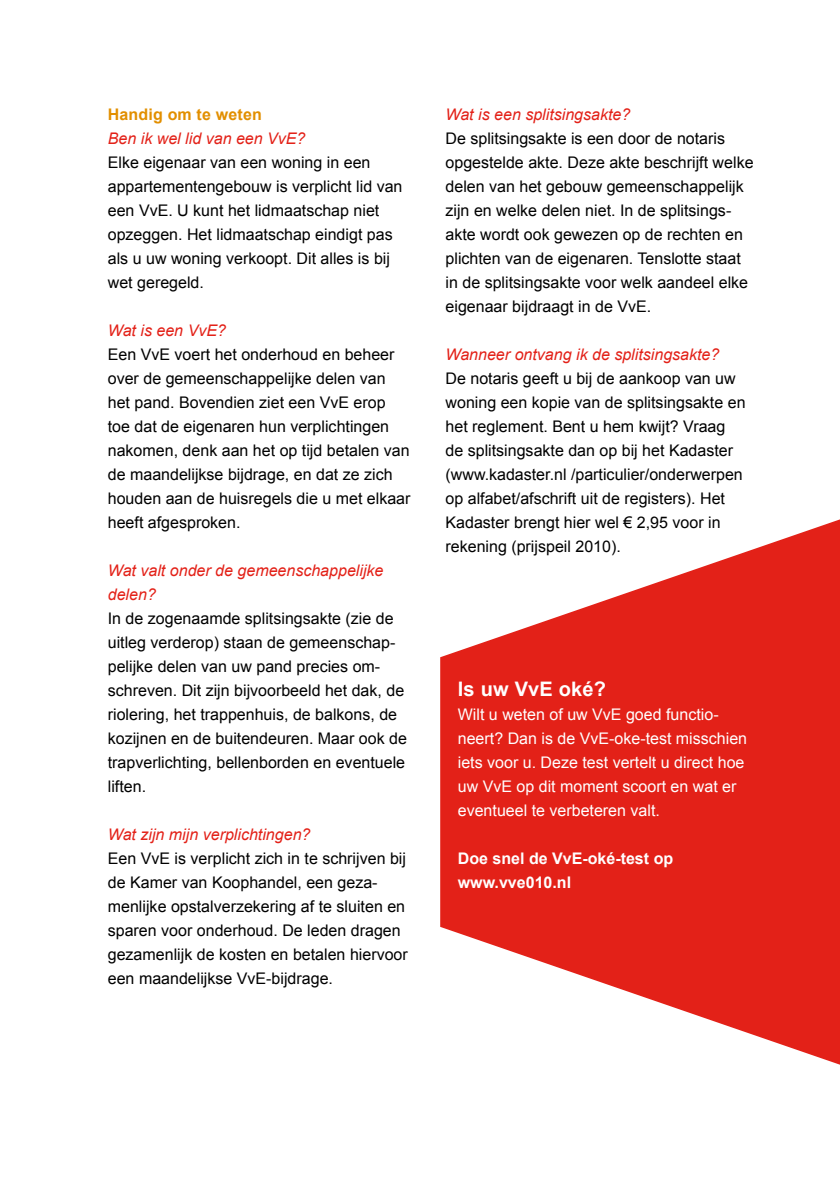
<style>
.page{position:relative;width:840px;height:1191px;background:#fff}
.page>*{position:absolute;margin:0;border:0;box-sizing:border-box;transform-origin:0 0}
.t1{font:700 20px "Arial";letter-spacing:.01em;color:#fff}
.t2{font:16px/24px "Arial";color:#000}
.t3{font:italic 16px/24px "Arial";color:#e32118}
.t4{font:16px/24px "Arial";color:#fff}
.t5{font:700 16px/24px "Arial";color:#fff}
.t6{font:700 16px "Arial";letter-spacing:.01em;color:#e28f00}
</style>
<div class="page">
<svg style="left:440px;top:519px;width:399px;height:546px;fill:#e32118"></svg>
<p class="t6" style="left:108px;top:105px;width:155px">Handig om te weten</p>
<p class="t3" style="left:108px;top:126px;width:199px">Ben ik wel lid van een VvE?</p>
<p class="t2" style="left:108px;top:150px;width:296px">Elke eigenaar van een woning in een appartementengebouw is verplicht lid van een VvE. U kunt het lidmaatschap niet opzeggen. Het lidmaatschap eindigt pas als u uw woning verkoopt. Dit alles is bij wet geregeld.</p>
<p class="t3" style="left:108px;top:318px;width:119px">Wat is een VvE?</p>
<p class="t2" style="left:108px;top:342px;width:304px">Een VvE voert het onderhoud en beheer over de gemeenschappelijke delen van het pand. Bovendien ziet een VvE erop toe dat de eigenaren hun verplichtingen nakomen, denk aan het op tijd betalen van de maandelijkse bijdrage, en dat ze zich houden aan de huisregels die u met elkaar heeft afgesproken.</p>
<p class="t3" style="left:108px;top:558px;width:277px">Wat valt onder de gemeenschappelijke delen?</p>
<p class="t2" style="left:108px;top:606px;width:300px">In de zogenaamde splitsingsakte (zie de uitleg verderop) staan de gemeenschap&shy;pelijke delen van uw pand precies om&shy;schreven. Dit zijn bijvoorbeeld het dak, de riolering, het trappenhuis, de balkons, de kozijnen en de buitendeuren. Maar ook de trapverlichting, bellenborden en eventuele liften.</p>
<p class="t3" style="left:108px;top:822px;width:204px">Wat zijn mijn verplichtingen?</p>
<p class="t2" style="left:108px;top:846px;width:301px">Een VvE is verplicht zich in te schrijven bij de Kamer van Koophandel, een geza&shy;menlijke opstalverzekering af te sluiten en sparen voor onderhoud. De leden dragen gezamenlijk de kosten en betalen hiervoor een maandelijkse VvE-bijdrage.</p>
<p class="t3" style="left:445px;top:102px;width:186px">Wat is een splitsingsakte?</p>
<p class="t2" style="left:445px;top:126px;width:309px">De splitsingsakte is een door de notaris opgestelde akte. Deze akte beschrijft welke delen van het gebouw gemeenschappelijk zijn en welke delen niet. In de splitsings&shy;akte wordt ook gewezen op de rechten en plichten van de eigenaren. Tenslotte staat in de splitsingsakte voor welk aandeel elke eigenaar bijdraagt in de VvE.</p>
<p class="t3" style="left:445px;top:342px;width:275px">Wanneer ontvang ik de splitsingsakte?</p>
<p class="t2" style="left:445px;top:366px;width:301px">De notaris geeft u bij de aankoop van uw woning een kopie van de splitsingsakte en het reglement. Bent u hem kwijt? Vraag de splitsingsakte dan op bij het Kadaster (www.kadaster.nl /particulier/onderwerpen op alfabet/afschrift uit de registers). Het Kadaster brengt hier wel € 2,95 voor in rekening (prijspeil 2010).</p>
<p class="t1" style="left:457px;top:678px;width:150px">Is uw VvE oké?</p>
<p class="t4" style="left:457px;top:702px;width:290px">Wilt u weten of uw VvE goed functio&shy;neert? Dan is de VvE-oke-test misschien iets voor u. Deze test vertelt u direct hoe uw VvE op dit moment scoort en wat er eventueel te verbeteren valt.</p>
<p class="t5" style="left:457px;top:846px;width:217px">Doe snel de VvE-oké-test op www.vve010.nl</p>
</div>
